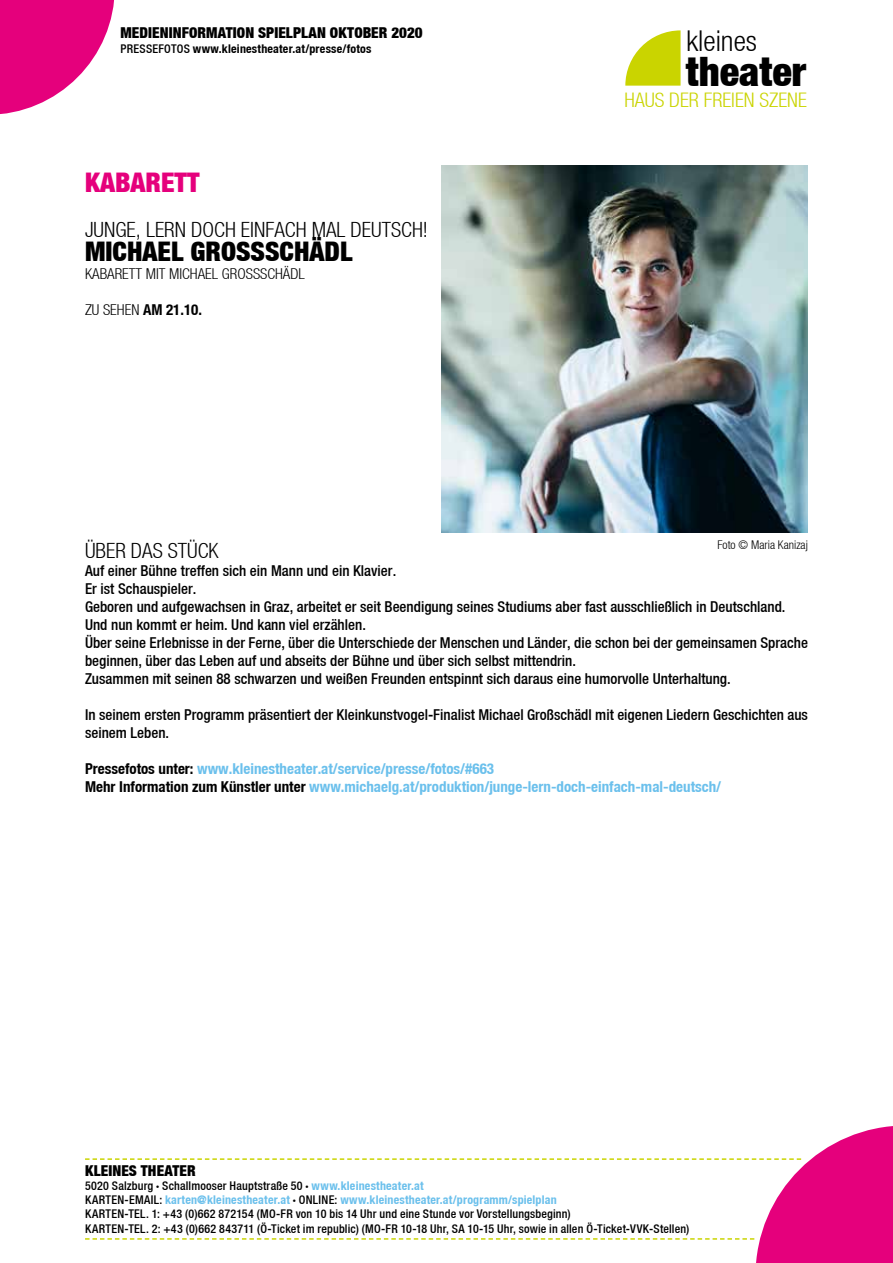
<style>
.page{position:relative;width:893px;height:1263px;background:#fff}
.page>*{position:absolute;margin:0;border:0;box-sizing:border-box;transform-origin:0 0}
.t1{font:40.5px "Helvetica Neue Black Cond";color:#000}
.t2{font:28.65px "Helvetica Neue Light Cond";color:#000}
.t3{font:27px "Helvetica Neue Black Cond";color:#000}
.t4{font:27px "Helvetica Neue Black Cond";color:#e5007c}
.t5{font:21px "Helvetica Neue Light Cond";color:#000}
.t6{font:20.1px "Helvetica Neue Light Cond";color:#cad400}
.t7{font:15px/18px "Helvetica Neue Medium Cond";color:#000}
.t8{font:15px/18px "Helvetica Neue Bold Cond";color:#6bc0ec}
.t9{font:15px "Helvetica Neue Black Cond";letter-spacing:.005em;color:#000}
.t10{font:15px "Helvetica Neue Light Cond";color:#000}
.t11{font:15px "Helvetica Neue Bold Cond";color:#000}
.t12{font:12px/14.2px "Helvetica Neue Medium Cond";letter-spacing:.015em;color:#000}
.t13{font:12px "Helvetica Neue Bold Cond";letter-spacing:.015em;color:#6bc0ec}
.t14{font:12px "Helvetica Neue Bold Cond";letter-spacing:.015em;color:#000}
.t15{font:12px "Helvetica Neue Light Cond";color:#000}
.s1{font-family:"Helvetica Neue Medium Cond"}
.s2{font-family:"Helvetica Neue Light Cond"}
.s3{color:#000}
.s4{font-family:"Helvetica Neue Black Cond"}
.s5{font-family:"Helvetica Neue Bold Cond";color:#6bc0ec}
.s6{font-family:"Helvetica Neue Medium Cond";color:#000}
.s7{font-family:"Helvetica Neue Black Cond";color:#000}
</style>
<div class="page">
<svg style="left:625px;top:30px;width:56px;height:56px"></svg>
<svg style="left:85px;top:1126px;width:808px;height:137px"></svg>
<svg style="left:0;top:0;width:114px;height:114px"></svg>
<img style="left:442px;top:166px;width:366px;height:366px">
<p class="t9" style="left:120px;top:24px;width:304px">MEDIENINFORMATION SPIELPLAN OKTOBER 2020</p>
<p class="t14" style="left:120px;top:41px;width:252px"><span class="s1">PRESSEFOTOS</span> www.kleinestheater.at/presse/fotos</p>
<h3 class="t4" style="left:85px;top:166px;width:116px">KABARETT</h3>
<h3 class="t5" style="left:85px;top:217px;width:344px">JUNGE, LERN DOCH EINFACH MAL DEUTSCH!</h3>
<h3 class="t3" style="left:85px;top:235px;width:269px">MICHAEL GROSSSCHÄDL</h3>
<p class="t10" style="left:85px;top:265px;width:221px">KABARETT MIT MICHAEL GROSSSCHÄDL</p>
<p class="t11" style="left:85px;top:300px;width:119px"><span class="s2">ZU SEHEN</span> AM 21.10.</p>
<h2 class="t2" style="left:686px;top:25px;width:72px">kleines</h2>
<h1 class="t1" style="left:686px;top:46px;width:122px">theater</h1>
<h3 class="t6" style="left:624px;top:88px;width:184px">HAUS DER FREIEN SZENE</h3>
<h3 class="t5" style="left:85px;top:538px;width:135px">ÜBER DAS STÜCK</h3>
<p class="t7" style="left:85px;top:561px;width:724px">Auf einer Bühne treffen sich ein Mann und ein Klavier.<br>Er ist Schauspieler.<br>Geboren und aufgewachsen in Graz, arbeitet er seit Beendigung seines Studiums aber fast ausschließlich in Deutschland.<br>Und nun kommt er heim. Und kann viel erzählen.<br>Über seine Erlebnisse in der Ferne, über die Unterschiede der Menschen und Länder, die schon bei der gemeinsamen Sprache beginnen, über das Leben auf und abseits der Bühne und über sich selbst mittendrin.<br>Zusammen mit seinen 88 schwarzen und weißen Freunden entspinnt sich daraus eine humorvolle Unterhaltung.</p>
<p class="t7" style="left:85px;top:705px;width:724px">In seinem ersten Programm präsentiert der Kleinkunstvogel-Finalist Michael Großschädl mit eigenen Liedern Geschichten aus seinem Leben.</p>
<p class="t8" style="left:85px;top:759px;width:638px"><span class="s3">Pressefotos unter:</span> www.kleinestheater.at/service/presse/fotos/#663<br><span class="s3">Mehr Information zum Künstler unter</span> www.michaelg.at/produktion/junge-lern-doch-einfach-mal-deutsch/</p>
<p class="t15" style="left:717px;top:538px;width:92px">Foto © Maria Kanizaj</p>
<p class="t9" style="left:85px;top:1161px;width:112px">KLEINES THEATER</p>
<p class="t12" style="left:85px;top:1178px;width:340px">5020 Salzburg <span class="s4">·</span> Schallmooser Hauptstraße 50 <span class="s4">·</span> <span class="s5">www.kleinestheater.at</span></p>
<p class="t13" style="left:85px;top:1192px;width:473px"><span class="s6">KARTEN-EMAIL:</span> karten@kleinestheater.at <span class="s7">·</span> <span class="s6">ONLINE:</span> www.kleinestheater.at/programm/spielplan</p>
<p class="t12" style="left:85px;top:1207px;width:606px">KARTEN-TEL. 1: +43 (0)662 872154 (MO-FR von 10 bis 14 Uhr und eine Stunde vor Vorstellungsbeginn)<br>KARTEN-TEL. 2: +43 (0)662 843711 (Ö-Ticket im republic) (MO-FR 10-18 Uhr, SA 10-15 Uhr, sowie in allen Ö-Ticket-VVK-Stellen)</p>
</div>
